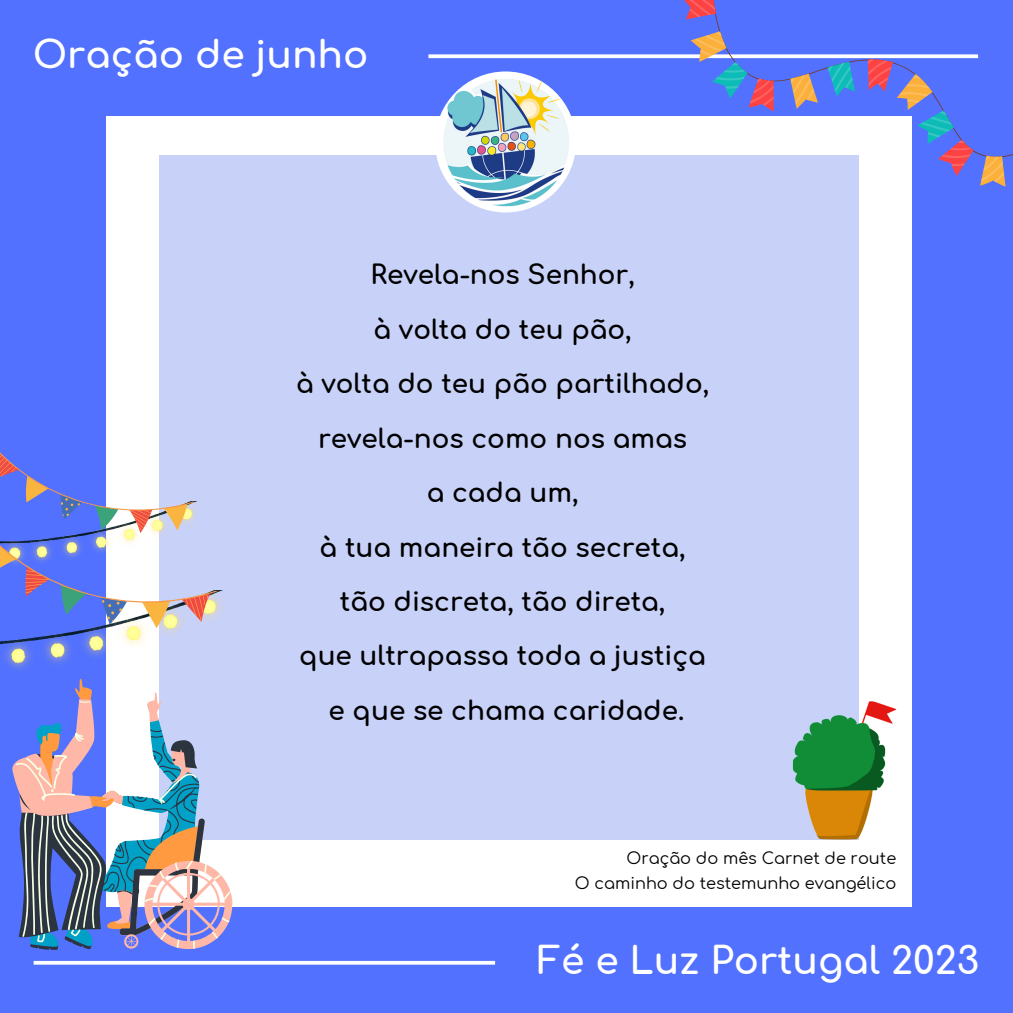
<style>
.page{position:relative;width:1013px;height:1013px;background:#fff}
.page>*{position:absolute;margin:0;border:0;box-sizing:border-box;transform-origin:0 0}
.t1{font:700 37.5px "Comfortaa";color:#fff}
.t2{font:700 26.25px "Comfortaa";color:#000}
.t3{font:16.12px "Comfortaa";color:#000}
</style>
<div class="page">
<div style="left:0;top:0;width:1012px;height:1012px;background:#5271ff"></div>
<div style="left:106px;top:116px;width:805px;height:791px;background:#fff"></div>
<div style="left:159px;top:155px;width:699px;height:685px;background:#c8d1f8"></div>
<div style="left:435px;top:71px;width:141px;height:141px;background:#fff;border-radius:50%"></div>
<img style="left:442px;top:77px;width:129px;height:130px">
<svg style="left:428px;top:54px;width:247px;height:4px"></svg>
<svg style="left:34px;top:960px;width:461px;height:4px;fill:#fff"></svg>
<img style="left:792px;top:700px;width:104px;height:140px">
<svg style="left:16px;top:700px;width:215px;height:248px"></svg>
<svg style="left:675px;top:0;width:337px;height:195px"></svg>
<img style="left:0;top:591px;width:221px;height:77px">
<svg style="left:0;top:452px;width:217px;height:191px"></svg>
<p class="t1" style="left:33px;top:34px;width:337px">Oração de junho</p>
<p class="t2" style="left:370px;top:261px;width:266px">Revela-nos Senhor,</p>
<p class="t2" style="left:373px;top:316px;width:260px">à volta do teu pão,</p>
<p class="t2" style="left:296px;top:370px;width:414px">à volta do teu pão partilhado,</p>
<p class="t2" style="left:318px;top:424px;width:370px">revela-nos como nos amas</p>
<p class="t2" style="left:426px;top:479px;width:153px">a cada um,</p>
<p class="t2" style="left:319px;top:533px;width:367px">à tua maneira tão secreta,</p>
<p class="t2" style="left:340px;top:587px;width:327px">tão discreta, tão direta,</p>
<p class="t2" style="left:299px;top:642px;width:408px">que ultrapassa toda a justiça</p>
<p class="t2" style="left:328px;top:696px;width:357px">e que se chama caridade.</p>
<p class="t3" style="left:626px;top:849px;width:271px">Oração do mês Carnet de route</p>
<p class="t3" style="left:575px;top:875px;width:323px">O caminho do testemunho evangélico</p>
<p class="t1" style="left:537px;top:941px;width:443px">Fé e Luz Portugal 2023</p>
</div>
